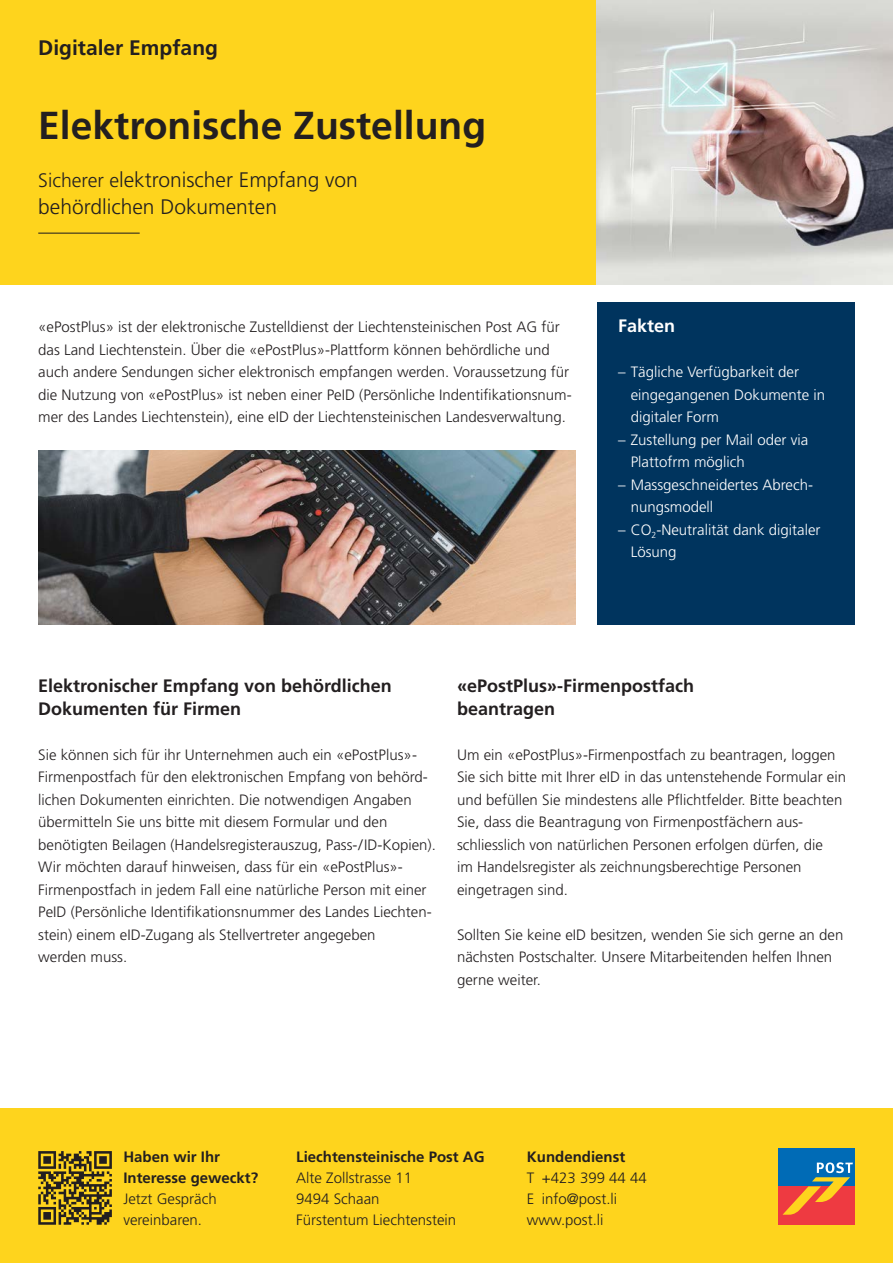
<style>
.page{position:relative;width:893px;height:1263px;background:#fff}
.page>*{position:absolute;margin:0;border:0;box-sizing:border-box;transform-origin:0 0}
.t1{font:700 39px "Frutiger";color:#231f20}
.t2{font:300 21px/27px "Frutiger";color:#231f20}
.t3{font:700 21px "Frutiger";color:#231f20}
.t4{font:700 18px/22.5px "Frutiger";color:#231f20}
.t5{font:700 18px "Frutiger";color:#fff}
.t6{font:300 15px/22.5px "Frutiger";color:#231f20}
.t7{font:300 15px/22.5px "Frutiger";color:#fff}
.t8{font:700 15px/21px "Frutiger";color:#231f20}
.s1{font-size:19.5px}
</style>
<div class="page">
<div style="left:0;top:0;width:597px;height:285px;background:#fed41d"></div>
<div style="left:0;top:1108px;width:893px;height:155px;background:#fed41d"></div>
<svg style="left:38px;top:1151px;width:74px;height:74px"></svg>
<div style="left:778px;top:1148px;width:77px;height:38px;background:#006bb6"></div>
<div style="left:778px;top:1186px;width:77px;height:39px;background:#ee3a41"></div>
<svg style="left:782px;top:1162px;width:71px;height:53px"></svg>
<img style="left:597px;top:0;width:296px;height:285px">
<hr style="left:38px;top:233px;width:102px;height:1px;background:#231f20">
<div style="left:597px;top:302px;width:258px;height:323px;background:#00345e"></div>
<img style="left:38px;top:451px;width:537px;height:174px">
<h2 class="t3" style="left:38px;top:35px;width:181px">Digitaler Empfang</h2>
<h1 class="t1" style="left:38px;top:102px;width:449px">Elektronische Zustellung</h1>
<h2 class="t2" style="left:38px;top:166px;width:321px"><span class="s1">Sicherer e</span>lektronischer Empfang von behördlichen Dokumenten</h2>
<p class="t6" style="left:38px;top:316px;width:535px">«ePostPlus» ist der elektronische Zustelldienst der Liechtensteinischen Post AG für das Land Liechtenstein. Über die «ePostPlus»-Plattform können behördliche und auch andere Sendungen sicher elektronisch empfangen werden. Voraussetzung für die Nutzung von «ePostPlus» ist neben einer PeID (Persönliche Indentifikationsnum&shy;mer des Landes Liechtenstein), eine eID der Liechtensteinischen Landesverwaltung.</p>
<p class="t5" style="left:618px;top:315px;width:59px">Fakten</p>
<p class="t7" style="left:631px;top:361px;width:196px;text-indent:-13px">– Tägliche Verfügbarkeit der eingegangenen Dokumente in digitaler Form</p>
<p class="t7" style="left:631px;top:428px;width:179px;text-indent:-13px">– Zustellung per Mail oder via<br>Plattofrm möglich</p>
<p class="t7" style="left:631px;top:473px;width:184px;text-indent:-13px">– Massgeschneidertes Abrech&shy;nungsmodell</p>
<p class="t7" style="left:631px;top:518px;width:191px;text-indent:-13px">– CO<sub>2</sub>-Neutralität dank digitaler<br>Lösung</p>
<p class="t4" style="left:38px;top:674px;width:355px">Elektronischer Empfang von behördlichen<br>Dokumenten für Firmen</p>
<p class="t6" style="left:38px;top:743px;width:399px">Sie können sich für ihr Unternehmen auch ein «ePostPlus»- Firmenpostfach für den elektronischen Empfang von behörd&shy;lichen Dokumenten einrichten. Die notwendigen Angaben übermitteln Sie uns bitte mit diesem Formular und den benötigten Beilagen (Handelsregisterauszug, Pass-/ID-Kopien).<br>Wir möchten darauf hinweisen, dass für ein «ePostPlus»- Firmenpostfach in jedem Fall eine natürliche Person mit einer PeID (Persönliche Identifikationsnummer des Landes Liechten&shy;stein) einem eID-Zugang als Stellvertreter angegeben<br>werden muss.</p>
<p class="t4" style="left:457px;top:674px;width:239px">«ePostPlus»-Firmenpostfach beantragen</p>
<p class="t6" style="left:457px;top:743px;width:390px">Um ein «ePostPlus»-Firmenpostfach zu beantragen, loggen Sie sich bitte mit Ihrer eID in das untenstehende Formular ein und befüllen Sie mindestens alle Pflichtfelder. Bitte beachten Sie, dass die Beantragung von Firmenpostfächern aus&shy;schliesslich von natürlichen Personen erfolgen dürfen, die<br>im Handelsregister als zeichnungsberechtige Personen eingetragen sind.</p>
<p class="t6" style="left:457px;top:923px;width:388px">Sollten Sie keine eID besitzen, wenden Sie sich gerne an den nächsten Postschalter. Unsere Mitarbeitenden helfen Ihnen gerne weiter.</p>
<p class="t8" style="left:123px;top:1146px;width:136px">Haben wir Ihr<br>Interesse geweckt?</p>
<p class="t6" style="left:123px;top:1188px;width:95px;line-height:21px">Jetzt Gespräch vereinbaren.</p>
<p class="t8" style="left:296px;top:1146px;width:190px">Liechtensteinische Post AG</p>
<p class="t6" style="left:296px;top:1167px;width:161px;line-height:21px">Alte Zollstrasse 11<br>9494 Schaan<br>Fürstentum Liechtenstein</p>
<p class="t8" style="left:527px;top:1146px;width:100px">Kundendienst</p>
<p class="t6" style="left:527px;top:1167px;width:121px;line-height:21px">T +423 399 44 44<br>E info@post.li www.post.li</p>
</div>
